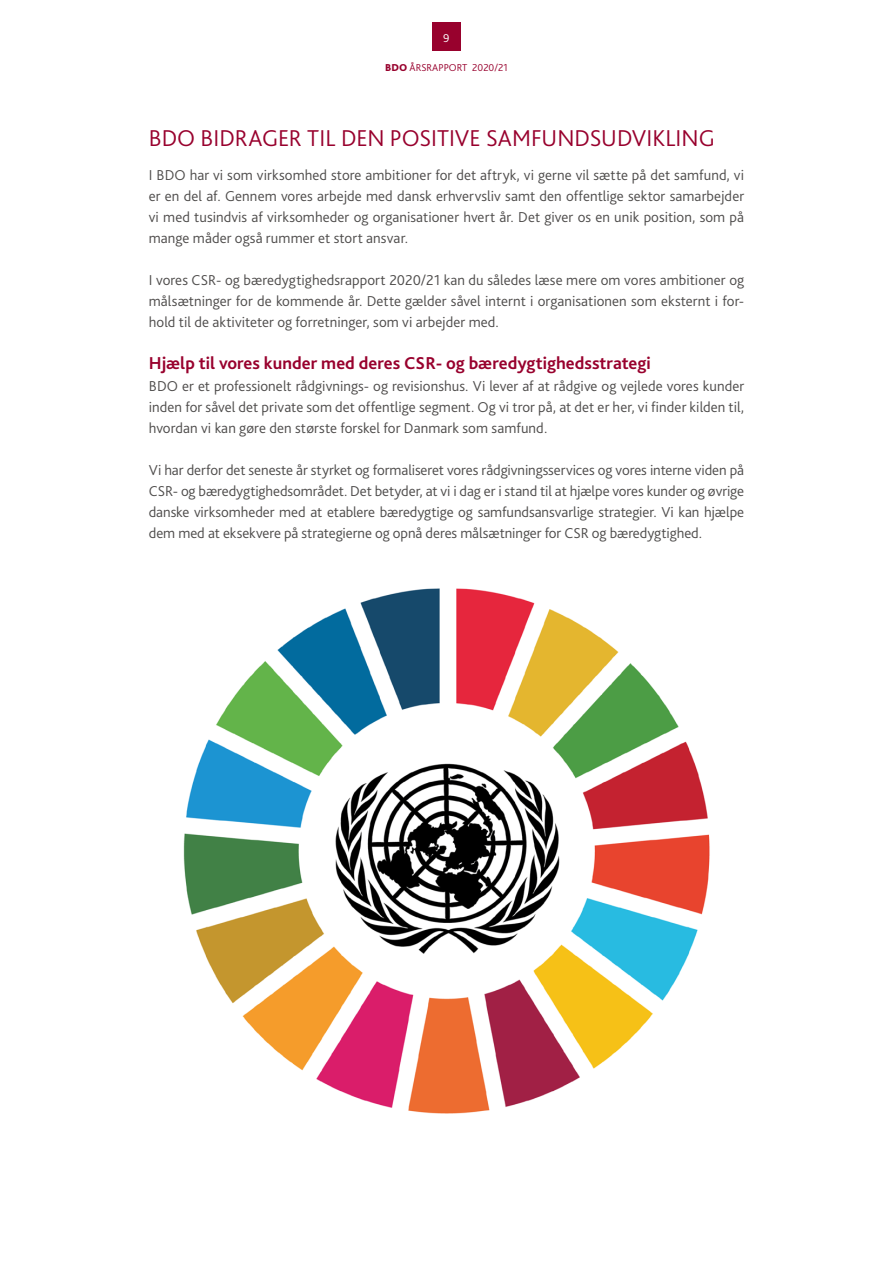
<style>
.page{position:relative;width:893px;height:1263px;background:#fff}
.page>*{position:absolute;margin:0;border:0;box-sizing:border-box;transform-origin:0 0}
.t1{font:300 24px "Bliss Pro";color:#98012d}
.t2{font:700 18px "Bliss Pro";color:#98012d}
.t3{font:300 15px/21px "Bliss Pro";letter-spacing:.005em;color:#4e4c4b;text-align:justify}
.t4{font:300 12px "Bliss Pro";color:#fff}
.t5{font:300 10.5px "Bliss Pro";color:#98012d}
.s1{font-weight:800}
</style>
<div class="page">
<div style="left:432px;top:23px;width:29px;height:28px;background:#98012d"></div>
<img style="left:183px;top:588px;width:527px;height:526px">
<p class="t4" style="left:443px;top:30px;width:8px">9</p>
<p class="t5" style="left:385px;top:61px;width:124px"><span class="s1">BDO</span> ÅRSRAPPORT 2020/21</p>
<h1 class="t1" style="left:149px;top:123px;width:567px">BDO BIDRAGER TIL DEN POSITIVE SAMFUNDSUDVIKLING</h1>
<p class="t3" style="left:149px;top:165px;width:597px">I BDO har vi som virksomhed store ambitioner for det aftryk, vi gerne vil sætte på det samfund, vi er en del af. Gennem vores arbejde med dansk erhvervsliv samt den offentlige sektor samarbejder vi med tusindvis af virksomheder og organisationer hvert år. Det giver os en unik position, som på mange måder også rummer et stort ansvar.</p>
<p class="t3" style="left:149px;top:270px;width:597px">I vores CSR- og bæredygtighedsrapport 2020/21 kan du således læse mere om vores ambitioner og målsætninger for de kommende år. Dette gælder såvel internt i organisationen som eksternt i for&shy;hold til de aktiviteter og forretninger, som vi arbejder med.</p>
<p class="t2" style="left:149px;top:352px;width:503px">Hjælp til vores kunder med deres CSR- og bæredygtighedsstrategi</p>
<p class="t3" style="left:149px;top:375px;width:597px">BDO er et professionelt rådgivnings- og revisionshus. Vi lever af at rådgive og vejlede vores kunder inden for såvel det private som det offentlige segment. Og vi tror på, at det er her, vi finder kilden til, hvordan vi kan gøre den største forskel for Danmark som samfund.</p>
<p class="t3" style="left:149px;top:459px;width:597px">Vi har derfor det seneste år styrket og formaliseret vores rådgivningsservices og vores interne viden på CSR- og bæredygtighedsområdet. Det betyder, at vi i dag er i stand til at hjælpe vores kunder og øvrige danske virksomheder med at etablere bæredygtige og samfundsansvarlige strategier. Vi kan hjælpe dem med at eksekvere på strategierne og opnå deres målsætninger for CSR og bæredygtighed.</p>
</div>
